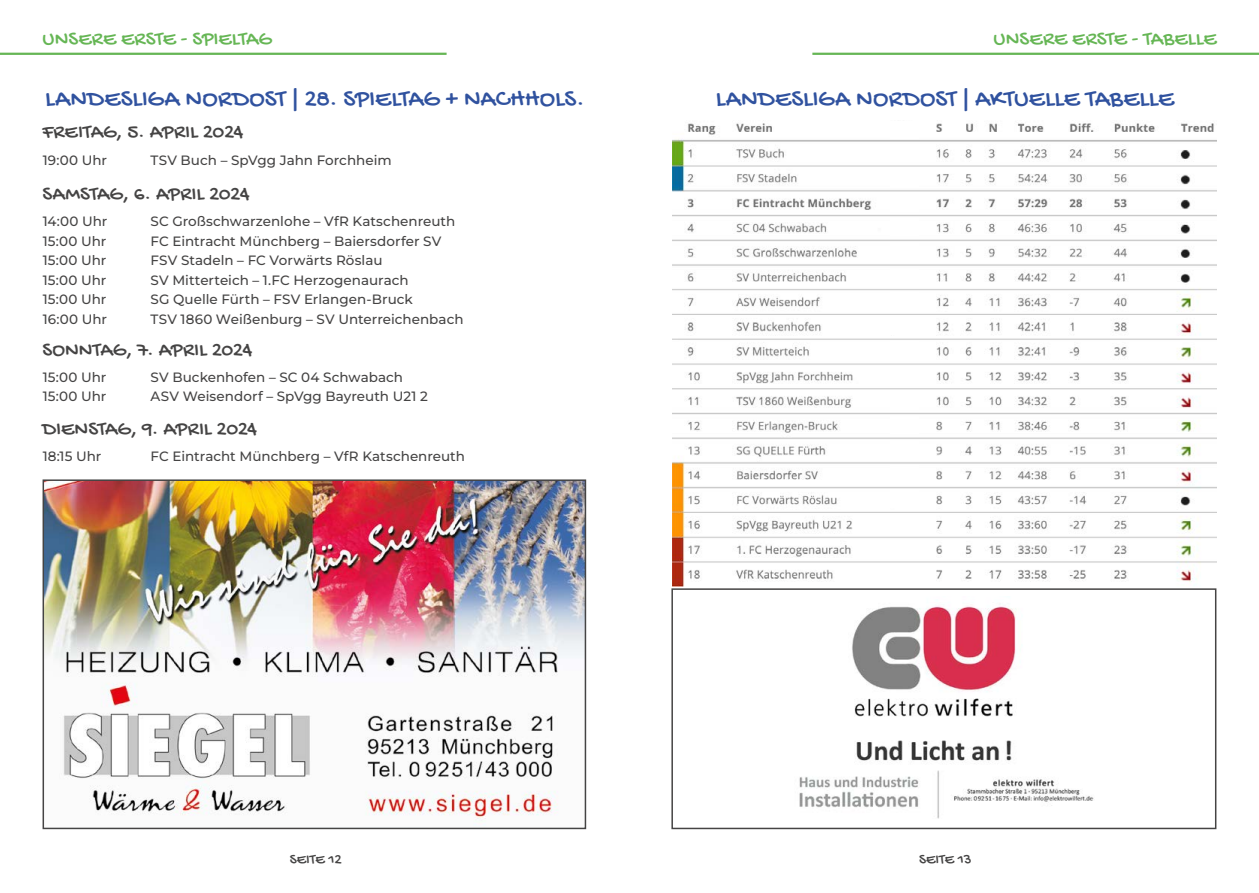
<style>
.page{position:relative;width:1259px;height:893px;background:#fff}
.page>*{position:absolute;margin:0;border:0;box-sizing:border-box;transform-origin:0 0}
.t1{font:25.5px "Gochi Hand";letter-spacing:.005em;color:#30529f}
.t2{font:21px "Gochi Hand";color:#454444}
.t3{font:21px "Gochi Hand";letter-spacing:.005em;color:#66b655}
.t4{font:15px "Gochi Hand";color:#454444}
.t5{font:500 13.5px "Montserrat";color:#454444}
</style>
<div class="page">
<hr style="left:0;top:53px;width:446px;height:2px;background:#66b655">
<hr style="left:812px;top:53px;width:447px;height:2px;background:#66b655">
<img style="left:46px;top:482px;width:537px;height:344px">
<div style="left:43px;top:479px;width:543px;height:350px;border:2px solid #454444"></div>
<img style="left:672px;top:123px;width:218px;height:464px">
<img style="left:890px;top:123px;width:326px;height:459px">
<img style="left:799px;top:604px;width:295px;height:215px">
<div style="left:671px;top:588px;width:545px;height:241px;border:2px solid #454444"></div>
<div style="left:890px;top:144px;width:28px;height:18px;background:#fff"></div>
<div style="left:890px;top:121px;width:28px;height:18px;background:#fff"></div>
<div style="left:890px;top:169px;width:28px;height:18px;background:#fff"></div>
<div style="left:890px;top:194px;width:28px;height:18px;background:#fff"></div>
<div style="left:890px;top:218px;width:28px;height:18px;background:#fff"></div>
<div style="left:890px;top:243px;width:28px;height:18px;background:#fff"></div>
<div style="left:890px;top:268px;width:28px;height:18px;background:#fff"></div>
<div style="left:890px;top:293px;width:28px;height:17px;background:#fff"></div>
<div style="left:890px;top:317px;width:28px;height:18px;background:#fff"></div>
<div style="left:890px;top:341px;width:28px;height:18px;background:#fff"></div>
<div style="left:890px;top:367px;width:28px;height:18px;background:#fff"></div>
<div style="left:890px;top:392px;width:28px;height:17px;background:#fff"></div>
<div style="left:890px;top:416px;width:28px;height:17px;background:#fff"></div>
<div style="left:890px;top:441px;width:28px;height:18px;background:#fff"></div>
<div style="left:890px;top:465px;width:28px;height:18px;background:#fff"></div>
<div style="left:890px;top:490px;width:28px;height:18px;background:#fff"></div>
<div style="left:890px;top:515px;width:28px;height:18px;background:#fff"></div>
<div style="left:890px;top:540px;width:28px;height:18px;background:#fff"></div>
<div style="left:890px;top:566px;width:28px;height:18px;background:#fff"></div>
<h2 class="t3" style="left:43px;top:28px;width:231px">UNSERE ERSTE - SPIELTAG</h2>
<h1 class="t1" style="left:45px;top:85px;width:541px">LANDESLIGA NORDOST | 28. SPIELTAG + NACHHOLS.</h1>
<h2 class="t2" style="left:43px;top:121px;width:202px">FREITAG, 5. APRIL 2024</h2>
<p class="t5" style="left:43px;top:151px;width:66px">19:00 Uhr</p>
<p class="t5" style="left:151px;top:151px;width:243px">TSV Buch – SpVgg Jahn Forchheim</p>
<h2 class="t2" style="left:43px;top:183px;width:209px">SAMSTAG, 6. APRIL 2024</h2>
<p class="t5" style="left:43px;top:213px;width:66px">14:00 Uhr</p>
<p class="t5" style="left:151px;top:213px;width:306px">SC Großschwarzenlohe – VfR Katschenreuth</p>
<p class="t5" style="left:43px;top:232px;width:65px">15:00 Uhr</p>
<p class="t5" style="left:151px;top:232px;width:292px">FC Eintracht Münchberg – Baiersdorfer SV</p>
<p class="t5" style="left:43px;top:252px;width:65px">15:00 Uhr</p>
<p class="t5" style="left:151px;top:252px;width:233px">FSV Stadeln – FC Vorwärts Röslau</p>
<p class="t5" style="left:43px;top:271px;width:65px">15:00 Uhr</p>
<p class="t5" style="left:151px;top:271px;width:260px">SV Mitterteich – 1.FC Herzogenaurach</p>
<p class="t5" style="left:43px;top:291px;width:65px">15:00 Uhr</p>
<p class="t5" style="left:151px;top:291px;width:264px">SG Quelle Fürth – FSV Erlangen-Bruck</p>
<p class="t5" style="left:43px;top:310px;width:66px">16:00 Uhr</p>
<p class="t5" style="left:151px;top:310px;width:314px">TSV 1860 Weißenburg – SV Unterreichenbach</p>
<h2 class="t2" style="left:43px;top:339px;width:211px">SONNTAG, 7. APRIL 2024</h2>
<p class="t5" style="left:43px;top:368px;width:65px">15:00 Uhr</p>
<p class="t5" style="left:151px;top:368px;width:254px">SV Buckenhofen – SC 04 Schwabach</p>
<p class="t5" style="left:43px;top:388px;width:65px">15:00 Uhr</p>
<p class="t5" style="left:151px;top:388px;width:279px">ASV Weisendorf – SpVgg Bayreuth U21 2</p>
<h2 class="t2" style="left:43px;top:418px;width:216px">DIENSTAG, 9. APRIL 2024</h2>
<p class="t5" style="left:43px;top:447px;width:60px">18:15 Uhr</p>
<p class="t5" style="left:151px;top:447px;width:316px">FC Eintracht Münchberg – VfR Katschenreuth</p>
<h2 class="t3" style="left:993px;top:28px;width:224px">UNSERE ERSTE - TABELLE</h2>
<h1 class="t1" style="left:716px;top:85px;width:460px">LANDESLIGA NORDOST | AKTUELLE TABELLE</h1>
<p class="t4" style="left:290px;top:852px;width:53px">SEITE 12</p>
<p class="t4" style="left:919px;top:852px;width:54px">SEITE 13</p>
</div>
